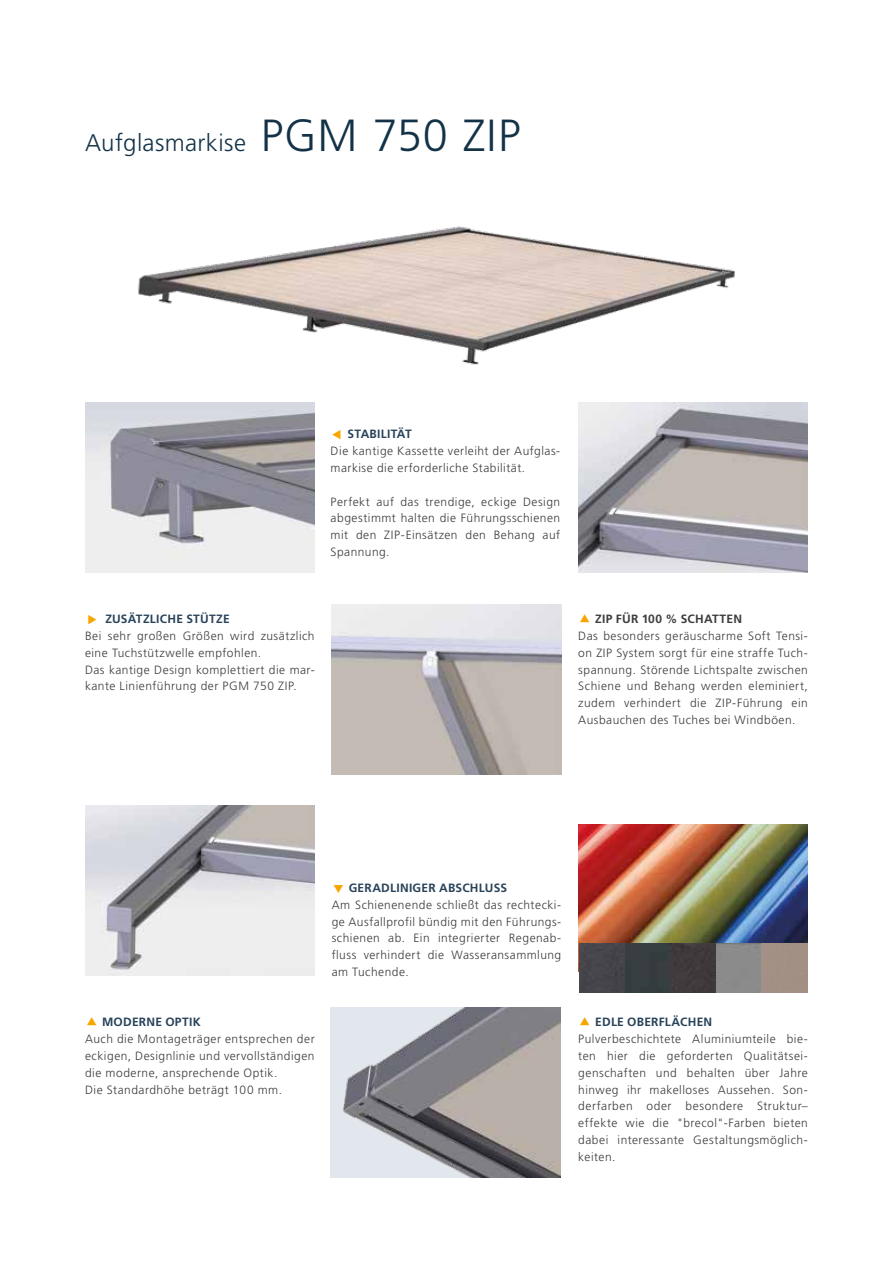
<style>
.page{position:relative;width:893px;height:1263px;background:#fff}
.page>*{position:absolute;margin:0;border:0;box-sizing:border-box;transform-origin:0 0}
.t1{font:300 24px "Frutiger LT Std";letter-spacing:.015em;color:#133248}
.t2{font:300 12px/16.8px "Frutiger LT Std";letter-spacing:.04em;color:#3c3c3b;text-align:justify}
.t3{font:700 12px "Frutiger LT Std";letter-spacing:.02em;color:#28435a}
.t4{font:700 12px "Frutiger LT Std";letter-spacing:.02em;color:#3c3c3b}
.s1{font-size:45px}
</style>
<div class="page">
<img style="left:578px;top:403px;width:230px;height:170px">
<img style="left:85px;top:403px;width:230px;height:170px">
<img style="left:138px;top:226px;width:597px;height:139px">
<img style="left:332px;top:604px;width:229px;height:170px">
<img style="left:85px;top:806px;width:230px;height:170px">
<img style="left:331px;top:1007px;width:229px;height:170px">
<img style="left:579px;top:824px;width:229px;height:120px">
<img style="left:579px;top:944px;width:229px;height:49px">
<h1 class="t1" style="left:85px;top:129px;width:437px">Aufglasmarkise <span class="s1">PGM 750 ZIP</span></h1>
<p class="t3" style="left:348px;top:427px;width:66px">STABILITÄT</p>
<p class="t2" style="left:331px;top:443px;width:231px">Die kantige Kassette verleiht der Aufglas&shy;markise die erforderliche Stabilität.</p>
<p class="t2" style="left:331px;top:493px;width:231px">Perfekt auf das trendige, eckige Design abgestimmt halten die Führungsschienen mit den ZIP-Einsätzen den Behang auf Spannung.</p>
<p class="t3" style="left:105px;top:612px;width:126px">ZUSÄTZLICHE STÜTZE</p>
<p class="t2" style="left:85px;top:627px;width:231px;text-align:left">Bei sehr großen Größen wird zusätzlich eine Tuchstützwelle empfohlen.<br>Das kantige Design komplettiert die mar&shy;kante Linienführung der PGM 750 ZIP.</p>
<p class="t4" style="left:595px;top:612px;width:148px">ZIP FÜR 100 % SCHATTEN</p>
<p class="t2" style="left:578px;top:627px;width:231px">Das besonders geräuscharme Soft Tensi&shy;on ZIP System sorgt für eine straffe Tuch&shy;spannung. Störende Lichtspalte zwischen Schiene und Behang werden eleminiert, zudem verhindert die ZIP-Führung ein Ausbauchen des Tuches bei Windböen.</p>
<p class="t3" style="left:102px;top:1015px;width:100px">MODERNE OPTIK</p>
<p class="t2" style="left:85px;top:1031px;width:231px;text-align:left">Auch die Montageträger entsprechen der eckigen, Designlinie und vervollständigen die moderne, ansprechende Optik.<br>Die Standardhöhe beträgt 100 mm.</p>
<p class="t3" style="left:349px;top:881px;width:160px">GERADLINIGER ABSCHLUSS</p>
<p class="t2" style="left:332px;top:896px;width:231px">Am Schienenende schließt das rechtecki&shy;ge Ausfallprofil bündig mit den Führungs&shy;schienen ab. Ein integrierter Regenab&shy;fluss verhindert die Wasseransammlung am Tuchende.</p>
<p class="t3" style="left:595px;top:1015px;width:118px">EDLE OBERFLÄCHEN</p>
<p class="t2" style="left:578px;top:1031px;width:231px">Pulverbeschichtete Aluminiumteile bie&shy;ten hier die geforderten Qualitätsei&shy;genschaften und behalten über Jahre hinweg ihr makelloses Aussehen. Son&shy;derfarben oder besondere Struktur– effekte wie die "brecol"-Farben bieten dabei interessante Gestaltungsmöglich&shy;keiten.</p>
</div>
